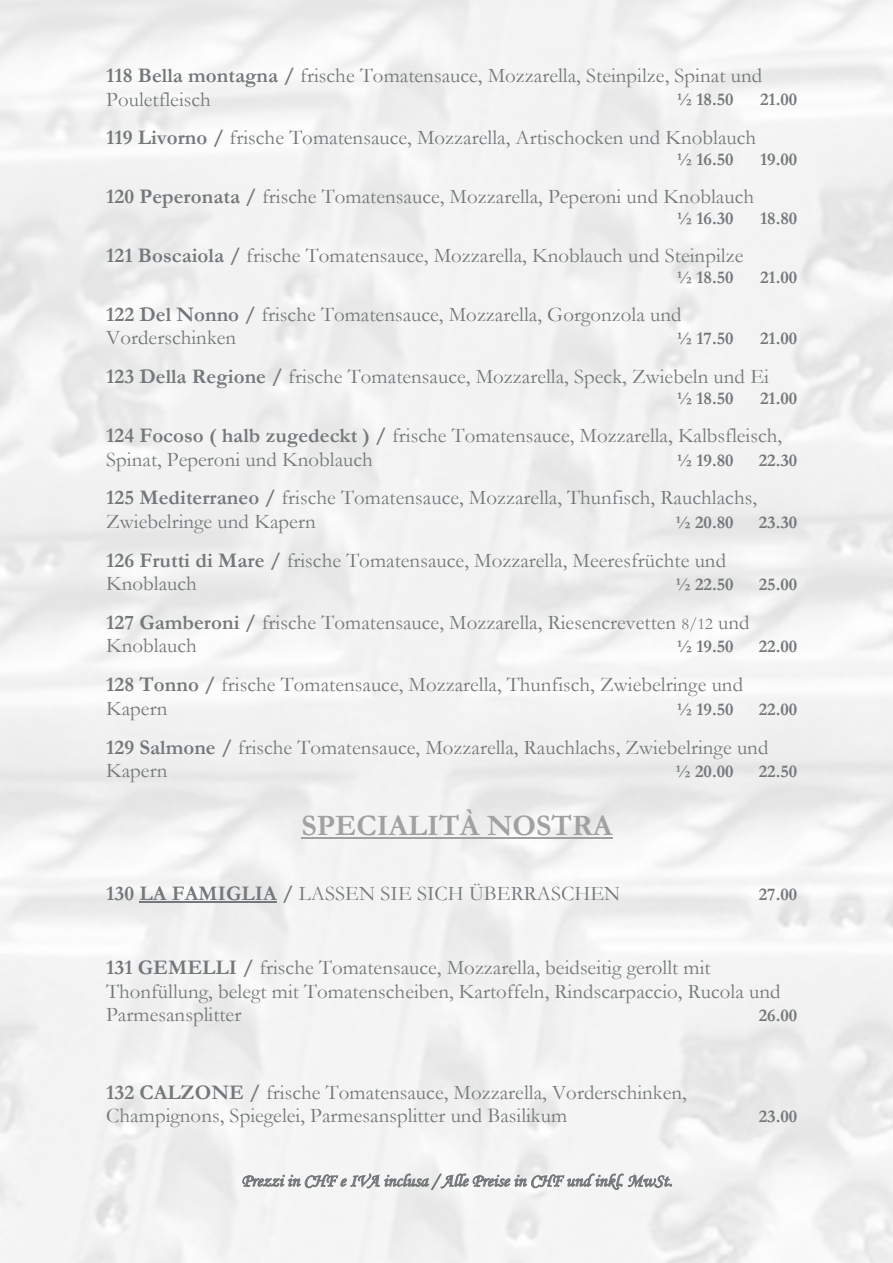
<style>
.page{position:relative;width:893px;height:1263px;background:#fff}
.page>*{position:absolute;margin:0;border:0;box-sizing:border-box;transform-origin:0 0}
.t1{font:700 29.85px "Garamond";letter-spacing:.005em;color:#a1a1a2}
.t2{font:20.85px/23.4px "Garamond";letter-spacing:.005em;color:#74787a}
.t3{font:700 18px "Garamond";color:#74787a}
.t4{font:17.7px "Monotype Corsiva";color:#74787a}
.s1{font-weight:700}
.s2{font-size:16.5px}
</style>
<div class="page">
<hr style="left:301px;top:837px;width:312px;height:2px;background:#a1a1a2">
<hr style="left:139px;top:901px;width:138px;height:1px;background:#74787a">
<p class="t2" style="left:106px;top:63px;width:657px"><span class="s1">118 Bella montagna /</span> frische Tomatensauce, Mozzarella, Steinpilze, Spinat und<br>Pouletfleisch</p>
<p class="t3" style="left:677px;top:88px;width:58px">½ 18.50</p>
<p class="t3" style="left:760px;top:88px;width:39px">21.00</p>
<p class="t2" style="left:106px;top:126px;width:652px"><span class="s1">119 Livorno /</span> frische Tomatensauce, Mozzarella, Artischocken und Knoblauch</p>
<p class="t3" style="left:677px;top:147px;width:58px">½ 16.50</p>
<p class="t3" style="left:760px;top:147px;width:39px">19.00</p>
<p class="t2" style="left:106px;top:184px;width:649px"><span class="s1">120 Peperonata /</span> frische Tomatensauce, Mozzarella, Peperoni und Knoblauch</p>
<p class="t3" style="left:677px;top:206px;width:58px">½ 16.30</p>
<p class="t3" style="left:760px;top:206px;width:39px">18.80</p>
<p class="t2" style="left:106px;top:243px;width:639px"><span class="s1">121 Boscaiola /</span> frische Tomatensauce, Mozzarella, Knoblauch und Steinpilze</p>
<p class="t3" style="left:677px;top:265px;width:58px">½ 18.50</p>
<p class="t3" style="left:760px;top:265px;width:39px">21.00</p>
<p class="t2" style="left:106px;top:302px;width:577px"><span class="s1">122 Del Nonno /</span> frische Tomatensauce, Mozzarella, Gorgonzola und<br>Vorderschinken</p>
<p class="t3" style="left:677px;top:326px;width:58px">½ 17.50</p>
<p class="t3" style="left:760px;top:326px;width:39px">21.00</p>
<p class="t2" style="left:106px;top:364px;width:664px"><span class="s1">123 Della Regione /</span> frische Tomatensauce, Mozzarella, Speck, Zwiebeln und Ei</p>
<p class="t3" style="left:677px;top:386px;width:58px">½ 18.50</p>
<p class="t3" style="left:760px;top:386px;width:39px">21.00</p>
<p class="t2" style="left:106px;top:423px;width:677px"><span class="s1">124 Focoso ( halb zugedeckt ) /</span> frische Tomatensauce, Mozzarella, Kalbsfleisch,<br>Spinat, Peperoni und Knoblauch</p>
<p class="t3" style="left:677px;top:448px;width:58px">½ 19.80</p>
<p class="t3" style="left:759px;top:448px;width:40px">22.30</p>
<p class="t2" style="left:106px;top:486px;width:652px"><span class="s1">125 Mediterraneo /</span> frische Tomatensauce, Mozzarella, Thunfisch, Rauchlachs,<br>Zwiebelringe und Kapern</p>
<p class="t3" style="left:676px;top:510px;width:59px">½ 20.80</p>
<p class="t3" style="left:759px;top:510px;width:40px">23.30</p>
<p class="t2" style="left:106px;top:548px;width:621px"><span class="s1">126 Frutti di Mare /</span> frische Tomatensauce, Mozzarella, Meeresfrüchte und<br>Knoblauch</p>
<p class="t3" style="left:676px;top:572px;width:59px">½ 22.50</p>
<p class="t3" style="left:759px;top:572px;width:40px">25.00</p>
<p class="t2" style="left:106px;top:610px;width:645px"><span class="s1">127 Gamberoni /</span> frische Tomatensauce, Mozzarella, Riesencrevetten <span class="s2">8/12</span> und<br>Knoblauch</p>
<p class="t3" style="left:677px;top:634px;width:58px">½ 19.50</p>
<p class="t3" style="left:759px;top:634px;width:40px">22.00</p>
<p class="t2" style="left:106px;top:673px;width:638px"><span class="s1">128 Tonno /</span> frische Tomatensauce, Mozzarella, Thunfisch, Zwiebelringe und<br>Kapern</p>
<p class="t3" style="left:677px;top:697px;width:58px">½ 19.50</p>
<p class="t3" style="left:759px;top:697px;width:40px">22.00</p>
<p class="t2" style="left:106px;top:735px;width:664px"><span class="s1">129 Salmone /</span> frische Tomatensauce, Mozzarella, Rauchlachs, Zwiebelringe und<br>Kapern</p>
<p class="t3" style="left:676px;top:759px;width:59px">½ 20.00</p>
<p class="t3" style="left:759px;top:759px;width:40px">22.50</p>
<h1 class="t1" style="left:301px;top:805px;width:313px">SPECIALITÀ NOSTRA</h1>
<p class="t2" style="left:106px;top:881px;width:516px"><span class="s1">130 LA FAMIGLIA /</span> LASSEN SIE SICH ÜBERRASCHEN</p>
<p class="t3" style="left:759px;top:882px;width:40px">27.00</p>
<p class="t2" style="left:106px;top:955px;width:676px"><span class="s1">131 GEMELLI /</span> frische Tomatensauce, Mozzarella, beidseitig gerollt mit<br>Thonfüllung, belegt mit Tomatenscheiben, Kartoffeln, Rindscarpaccio, Rucola und<br>Parmesansplitter</p>
<p class="t3" style="left:759px;top:1003px;width:40px">26.00</p>
<p class="t2" style="left:106px;top:1080px;width:582px"><span class="s1">132 CALZONE /</span> frische Tomatensauce, Mozzarella, Vorderschinken,<br>Champignons, Spiegelei, Parmesansplitter und Basilikum</p>
<p class="t4" style="left:241px;top:1170px;width:432px">Prezzi in CHF e IVA inclusa / Alle Preise in CHF und inkl. MwSt.</p>
<p class="t3" style="left:759px;top:1104px;width:40px">23.00</p>
</div>
